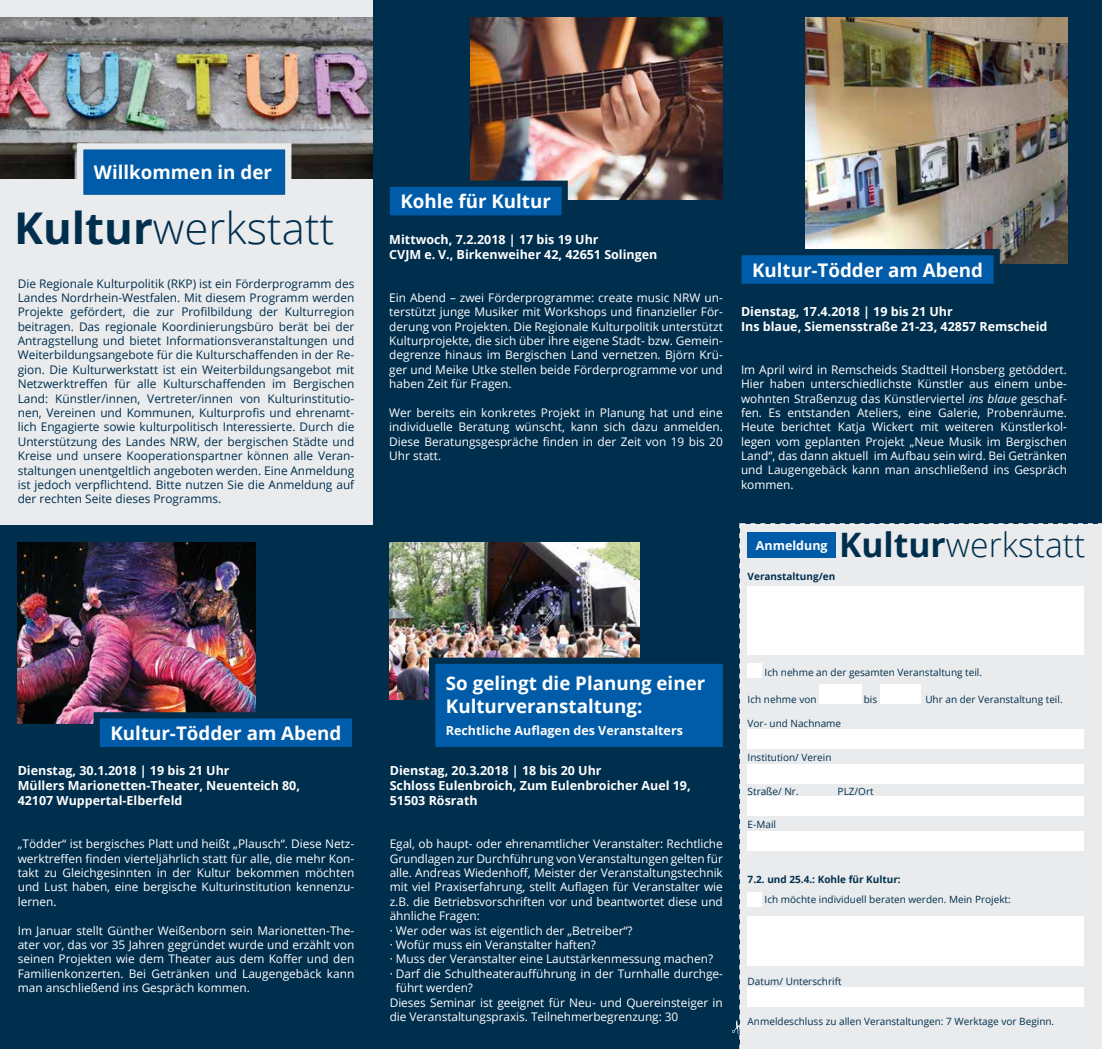
<style>
.page{position:relative;width:1102px;height:1049px;background:#002f4e}
.page>*{position:absolute;margin:0;border:0;box-sizing:border-box;transform-origin:0 0}
.t1{font:300 43.75px "Open Sans";color:#002f4e}
.t2{font:300 33.62px "Open Sans";color:#002f4e}
.t3{font:700 18.75px/22.5px "Open Sans";color:#fff}
.t4{font:700 12.5px/15px "Open Sans";color:#fff}
.t5{font:11.88px/14.4px "Open Sans";letter-spacing:-.005em;color:#fff;text-align:justify}
.t6{font:11.88px/14.4px "Open Sans";color:#002f4e;text-align:justify}
.t7{font:10px "Open Sans";color:#002f4e}
.t8{font:700 10px "Open Sans";color:#002f4e}
.s1{font-weight:700}
.s2{font-style:italic}
</style>
<div class="page">
<div style="left:0;top:0;width:372px;height:524px;background:#e9ebed"></div>
<img style="left:0;top:18px;width:372px;height:161px">
<svg style="left:74px;top:140px;width:221px;height:55px;background:#3379b2"></svg>
<img style="left:18px;top:542px;width:238px;height:182px">
<svg style="left:91px;top:709px;width:261px;height:38px"></svg>
<img style="left:471px;top:18px;width:252px;height:181px">
<svg style="left:389px;top:177px;width:182px;height:39px"></svg>
<img style="left:390px;top:542px;width:36px;height:157px">
<img style="left:806px;top:18px;width:261px;height:246px">
<svg style="left:426px;top:523px;width:676px;height:526px"></svg>
<svg style="left:741px;top:246px;width:262px;height:38px"></svg>
<h3 class="t3" style="left:94px;top:161px;width:179px">Willkommen in der</h3>
<h1 class="t1" style="left:14px;top:198px;width:322px"><span class="s1">Kultur</span>werkstatt</h1>
<p class="t6" style="left:18px;top:276px;width:338px">Die Regionale Kulturpolitik (RKP) ist ein Förderprogramm des Landes Nordrhein-Westfalen. Mit diesem Programm werden Projekte gefördert, die zur Profilbildung der Kulturregion beitragen. Das regionale Koordinierungsbüro berät bei der Antragstellung und bietet Informationsveranstaltungen und Weiterbildungsangebote für die Kulturschaffenden in der Re&shy;gion. Die Kulturwerkstatt ist ein Weiterbildungsangebot mit Netzwerktreffen für alle Kulturschaffenden im Bergischen Land: Künstler/innen, Vertreter/innen von Kulturinstitutio&shy;nen, Vereinen und Kommunen, Kulturprofis und ehrenamt&shy;lich Engagierte sowie kulturpolitisch Interessierte. Durch die Unterstützung des Landes NRW, der bergischen Städte und Kreise und unsere Kooperationspartner können alle Veran&shy;staltungen unentgeltlich angeboten werden. Eine Anmeldung ist jedoch verpflichtend. Bitte nutzen Sie die Anmeldung auf der rechten Seite dieses Programms.</p>
<h3 class="t3" style="left:400px;top:190px;width:152px">Kohle für Kultur</h3>
<p class="t4" style="left:389px;top:232px;width:270px">Mittwoch, 7.2.2018 | 17 bis 19 Uhr<br>CVJM e. V., Birkenweiher 42, 42651 Solingen</p>
<p class="t5" style="left:389px;top:290px;width:335px">Ein Abend – zwei Förderprogramme: create music NRW un&shy;terstützt junge Musiker mit Workshops und finanzieller För&shy;derung von Projekten. Die Regionale Kulturpolitik unterstützt Kulturprojekte, die sich über ihre eigene Stadt- bzw. Gemein&shy;degrenze hinaus im Bergischen Land vernetzen. Björn Krü&shy;ger und Meike Utke stellen beide Förderprogramme vor und haben Zeit für Fragen.</p>
<p class="t5" style="left:389px;top:405px;width:335px">Wer bereits ein konkretes Projekt in Planung hat und eine individuelle Beratung wünscht, kann sich dazu anmelden.<br>Diese Beratungsgespräche finden in der Zeit von 19 bis 20<br>Uhr statt.</p>
<h3 class="t3" style="left:752px;top:258px;width:232px">Kultur-Tödder am Abend</h3>
<p class="t4" style="left:741px;top:303px;width:308px">Dienstag, 17.4.2018 | 19 bis 21 Uhr<br>Ins blaue, Siemensstraße 21-23, 42857 Remscheid</p>
<p class="t5" style="left:741px;top:362px;width:327px">Im April wird in Remscheids Stadtteil Honsberg getöddert.<br>Hier haben unterschiedlichste Künstler aus einem unbe&shy;wohnten Straßenzug das Künstlerviertel <span class="s2">ins blaue</span> geschaf&shy;fen. Es entstanden Ateliers, eine Galerie, Probenräume.<br>Heute berichtet Katja Wickert mit weiteren Künstlerkol&shy;legen vom geplanten Projekt „Neue Musik im Bergischen Land“, das dann aktuell im Aufbau sein wird. Bei Getränken und Laugengebäck kann man anschließend ins Gespräch kommen.</p>
<p class="t4" style="left:756px;top:538px;width:73px">Anmeldung</p>
<h2 class="t2" style="left:839px;top:522px;width:248px"><span class="s1">Kultur</span>werkstatt</h2>
<p class="t8" style="left:748px;top:569px;width:89px">Veranstaltung/en</p>
<h3 class="t3" style="left:111px;top:721px;width:232px">Kultur-Tödder am Abend</h3>
<h3 class="t3" style="left:446px;top:671px;width:261px">So gelingt die Planung einer<br>Kulturveranstaltung:</h3>
<p class="t4" style="left:446px;top:723px;width:238px">Rechtliche Auflagen des Veranstalters</p>
<p class="t4" style="left:18px;top:763px;width:284px">Dienstag, 30.1.2018 | 19 bis 21 Uhr<br>Müllers Marionetten-Theater, Neuenteich 80,<br>42107 Wuppertal-Elberfeld</p>
<p class="t4" style="left:390px;top:763px;width:302px">Dienstag, 20.3.2018 | 18 bis 20 Uhr<br>Schloss Eulenbroich, Zum Eulenbroicher Auel 19,<br>51503 Rösrath</p>
<p class="t5" style="left:18px;top:836px;width:338px">„Tödder“ ist bergisches Platt und heißt „Plausch“. Diese Netz&shy;werktreffen finden vierteljährlich statt für alle, die mehr Kon&shy;takt zu Gleichgesinnten in der Kultur bekommen möchten und Lust haben, eine bergische Kulturinstitution kennenzu&shy;lernen.</p>
<p class="t5" style="left:18px;top:923px;width:338px">Im Januar stellt Günther Weißenborn sein Marionetten-The&shy;ater vor, das vor 35 Jahren gegründet wurde und erzählt von seinen Projekten wie dem Theater aus dem Koffer und den Familienkonzerten. Bei Getränken und Laugengebäck kann man anschließend ins Gespräch kommen.</p>
<p class="t5" style="left:390px;top:836px;width:335px">Egal, ob haupt- oder ehrenamtlicher Veranstalter: Rechtliche</p>
<p class="t5" style="left:390px;top:851px;width:335px">Grundlagen zur Durchführung von Veranstaltungen gelten für</p>
<p class="t5" style="left:390px;top:865px;width:335px">alle. Andreas Wiedenhoff, Meister der Veranstaltungstechnik</p>
<p class="t5" style="left:390px;top:880px;width:335px">mit viel Praxiserfahrung, stellt Auflagen für Veranstalter wie</p>
<p class="t5" style="left:390px;top:894px;width:335px">z.B. die Betriebsvorschriften vor und beantwortet diese und</p>
<p class="t5" style="left:390px;top:908px;width:92px">ähnliche Fragen:</p>
<p class="t5" style="left:390px;top:923px;width:244px">· Wer oder was ist eigentlich der „Betreiber“?</p>
<p class="t5" style="left:390px;top:937px;width:208px">· Wofür muss ein Veranstalter haften?</p>
<p class="t5" style="left:390px;top:951px;width:325px">· Muss der Veranstalter eine Lautstärkenmessung machen?</p>
<p class="t5" style="left:390px;top:966px;width:335px">· Darf die Schultheateraufführung in der Turnhalle durchge-</p>
<p class="t5" style="left:396px;top:980px;width:79px">führt werden?</p>
<p class="t5" style="left:390px;top:995px;width:335px">Dieses Seminar ist geeignet für Neu- und Quereinsteiger in</p>
<p class="t5" style="left:390px;top:1009px;width:290px">die Veranstaltungspraxis. Teilnehmerbegrenzung: 30</p>
<p class="t7" style="left:765px;top:665px;width:219px">Ich nehme an der gesamten Veranstaltung teil.</p>
<p class="t7" style="left:748px;top:693px;width:70px">Ich nehme von</p>
<p class="t7" style="left:864px;top:693px;width:15px">bis</p>
<p class="t7" style="left:925px;top:693px;width:139px">Uhr an der Veranstaltung teil.</p>
<p class="t7" style="left:748px;top:716px;width:95px">Vor- und Nachname</p>
<p class="t7" style="left:748px;top:750px;width:85px">Institution/ Verein</p>
<p class="t7" style="left:748px;top:784px;width:53px">Straße/ Nr.</p>
<p class="t7" style="left:838px;top:784px;width:37px">PLZ/Ort</p>
<p class="t7" style="left:748px;top:818px;width:30px">E-Mail</p>
<p class="t8" style="left:748px;top:873px;width:155px">7.2. und 25.4.: Kohle für Kultur:</p>
<p class="t7" style="left:765px;top:893px;width:248px">Ich möchte individuell beraten werden. Mein Projekt:</p>
<p class="t7" style="left:748px;top:974px;width:95px">Datum/ Unterschrift</p>
<p class="t7" style="left:748px;top:1014px;width:308px">Anmeldeschluss zu allen Veranstaltungen: 7 Werktage vor Beginn.</p>
</div>
